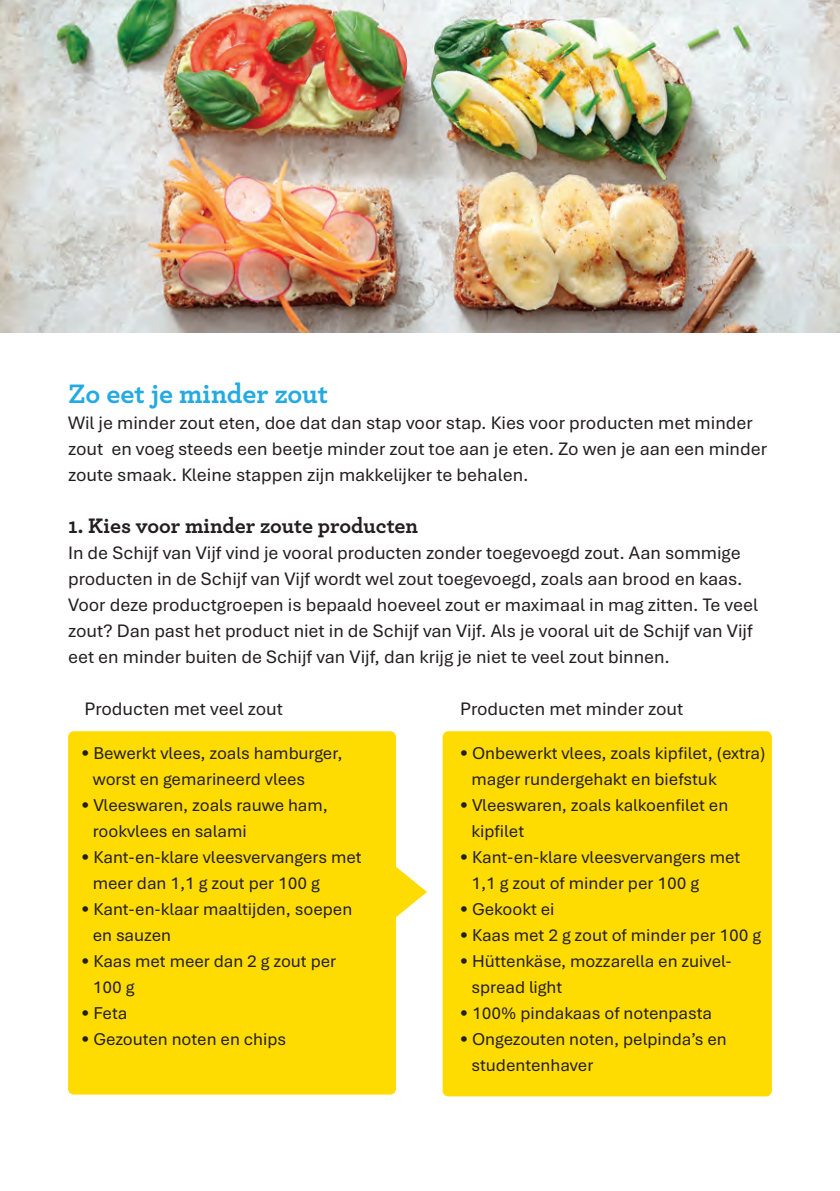
<style>
.page{position:relative;width:840px;height:1191px;background:#fff}
.page>*{position:absolute;margin:0;border:0;box-sizing:border-box;transform-origin:0 0}
.t1{font:700 28px "Archer";color:#24aae1}
.t2{font:700 22px "Archer";color:#231f20}
.t3{font:19px/26px "Bierstadt";color:#231f20}
.t4{font:18px/26px "Bierstadt";color:#231f20}
</style>
<div class="page">
<div style="left:68px;top:731px;width:328px;height:363px;background:#ffdc01;border-radius:6px"></div>
<svg style="left:396px;top:866px;width:31px;height:52px"></svg>
<div style="left:442px;top:731px;width:329px;height:365px;background:#ffdc01;border-radius:6px"></div>
<img style="left:0;top:0;width:839px;height:332px">
<h1 class="t1" style="left:68px;top:371px;width:261px">Zo eet je minder zout</h1>
<p class="t3" style="left:68px;top:410px;width:700px">Wil je minder zout eten, doe dat dan stap voor stap. Kies voor producten met minder zout en voeg steeds een beetje minder zout toe aan je eten. Zo wen je aan een minder zoute smaak. Kleine stappen zijn makkelijker te behalen.</p>
<p class="t2" style="left:68px;top:508px;width:351px">1. Kies voor minder zoute producten</p>
<p class="t3" style="left:68px;top:540px;width:691px">In de Schijf van Vijf vind je vooral producten zonder toegevoegd zout. Aan sommige producten in de Schijf van Vijf wordt wel zout toegevoegd, zoals aan brood en kaas.<br>Voor deze productgroepen is bepaald hoeveel zout er maximaal in mag zitten. Te veel zout? Dan past het product niet in de Schijf van Vijf. Als je vooral uit de Schijf van Vijf eet en minder buiten de Schijf van Vijf, dan krijg je niet te veel zout binnen.</p>
<p class="t3" style="left:85px;top:696px;width:199px">Producten met veel zout</p>
<p class="t3" style="left:460px;top:696px;width:224px">Producten met minder zout</p>
<p class="t4" style="left:93px;top:740px;width:251px;text-indent:-12px">• Bewerkt vlees, zoals hamburger, worst en gemarineerd vlees</p>
<p class="t4" style="left:93px;top:792px;width:236px;text-indent:-12px">• Vleeswaren, zoals rauwe ham, rookvlees en salami</p>
<p class="t4" style="left:93px;top:844px;width:270px;text-indent:-12px">• Kant-en-klare vleesvervangers met meer dan 1,1 g zout per 100 g</p>
<p class="t4" style="left:93px;top:896px;width:261px;text-indent:-12px">• Kant-en-klaar maaltijden, soepen en sauzen</p>
<p class="t4" style="left:93px;top:948px;width:245px;text-indent:-12px">• Kaas met meer dan 2 g zout per<br>100 g</p>
<p class="t4" style="left:81px;top:1000px;width:48px">• Feta</p>
<p class="t4" style="left:81px;top:1026px;width:206px">• Gezouten noten en chips</p>
<p class="t4" style="left:471px;top:740px;width:295px;text-indent:-12px">• Onbewerkt vlees, zoals kipfilet, (extra) mager rundergehakt en biefstuk</p>
<p class="t4" style="left:471px;top:792px;width:258px;text-indent:-12px">• Vleeswaren, zoals kalkoenfilet en kipfilet</p>
<p class="t4" style="left:471px;top:844px;width:270px;text-indent:-12px">• Kant-en-klare vleesvervangers met<br>1,1 g zout of minder per 100 g</p>
<p class="t4" style="left:459px;top:896px;width:96px">• Gekookt ei</p>
<p class="t4" style="left:459px;top:922px;width:303px">• Kaas met 2 g zout of minder per 100 g</p>
<p class="t4" style="left:471px;top:948px;width:262px;text-indent:-12px">• Hüttenkäse, mozzarella en zuivel&shy;spread light</p>
<p class="t4" style="left:459px;top:1000px;width:254px">• 100% pindakaas of notenpasta</p>
<p class="t4" style="left:471px;top:1026px;width:256px;text-indent:-12px">• Ongezouten noten, pelpinda’s en studentenhaver</p>
</div>
